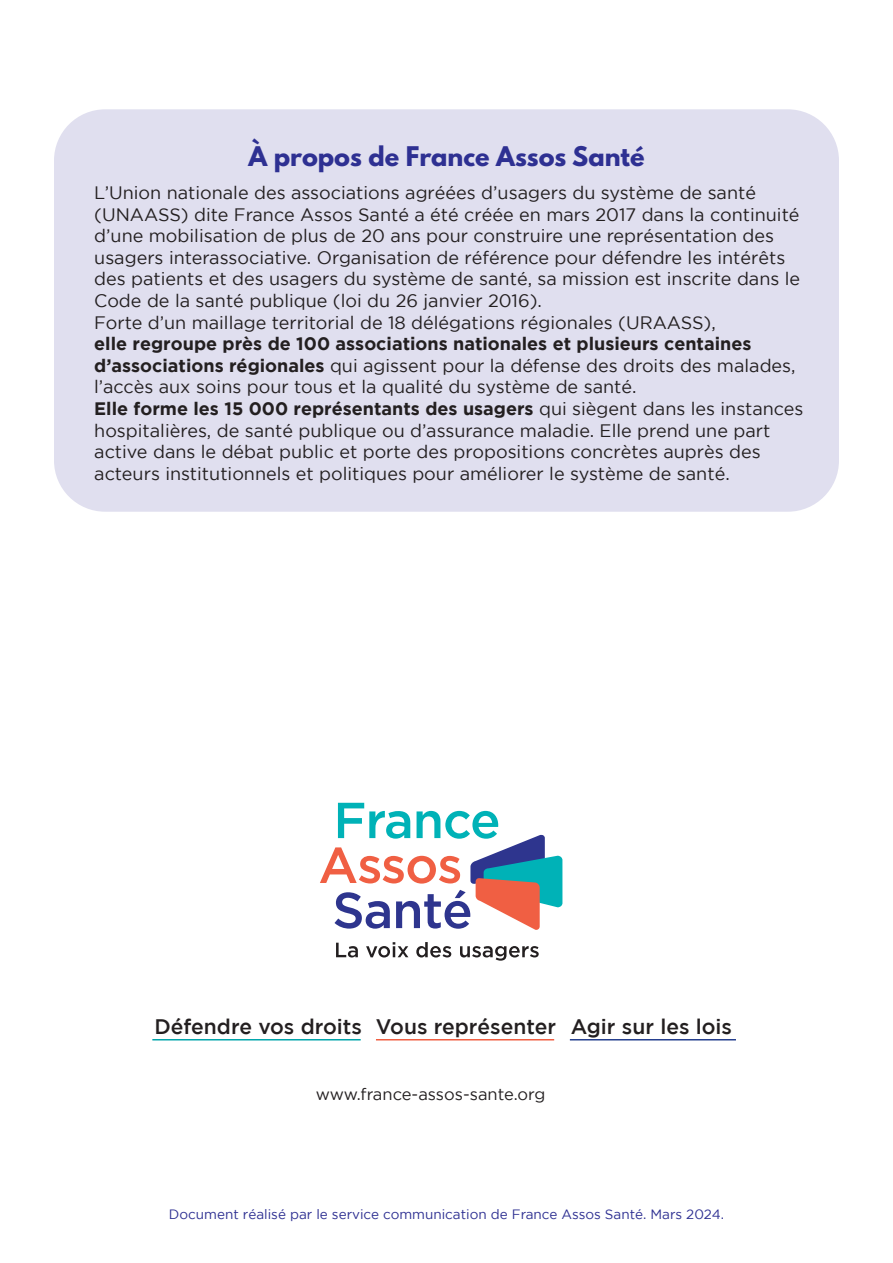
<style>
.page{position:relative;width:893px;height:1263px;background:#fff}
.page>*{position:absolute;margin:0;border:0;box-sizing:border-box;transform-origin:0 0}
.t1{font:700 24px "League Spartan";color:#2e3092}
.t2{font:500 21px "Gotham";color:#231f20}
.t3{font:18px/21.6px "Gotham";color:#231f20}
.t4{font:16.5px "Gotham";color:#231f20}
.t5{font:13.5px "Gotham";color:#2e3092}
.s1{font-weight:700}
</style>
<div class="page">
<div style="left:54px;top:109px;width:785px;height:403px;background:#e0dfef;border-radius:51px"></div>
<svg style="left:320px;top:803px;width:242px;height:127px"></svg>
<svg style="left:336px;top:943px;width:22px;height:14px"></svg>
<svg style="left:366px;top:942px;width:42px;height:15px"></svg>
<svg style="left:416px;top:942px;width:35px;height:15px"></svg>
<svg style="left:460px;top:946px;width:79px;height:15px"></svg>
<hr style="left:152px;top:1039px;width:209px;height:1px;background:#00a5ab">
<hr style="left:376px;top:1039px;width:178px;height:1px;background:#f05f43">
<hr style="left:570px;top:1039px;width:166px;height:1px;background:#253f8e">
<p class="t1" style="left:248px;top:138px;width:398px">À propos de France Assos Santé</p>
<p class="t3" style="left:94px;top:182px;width:707px">L’Union nationale des associations agréées d’usagers du système de santé (UNAASS) dite France Assos Santé a été créée en mars 2017 dans la continuité d’une mobilisation de plus de 20 ans pour construire une représentation des usagers interassociative. Organisation de référence pour défendre les intérêts des patients et des usagers du système de santé, sa mission est inscrite dans le Code de la santé publique (loi du 26 janvier 2016).</p>
<p class="t3" style="left:94px;top:311px;width:703px">Forte d’un maillage territorial de 18 délégations régionales (URAASS),<br><span class="s1">elle regroupe près de 100 associations nationales et plusieurs centaines d’associations régionales</span> qui agissent pour la défense des droits des malades, l’accès aux soins pour tous et la qualité du système de santé.</p>
<p class="t3" style="left:94px;top:398px;width:711px"><span class="s1">Elle forme les 15 000 représentants des usagers</span> qui siègent dans les instances hospitalières, de santé publique ou d’assurance maladie. Elle prend une part active dans le débat public et porte des propositions concrètes auprès des acteurs institutionnels et politiques pour améliorer le système de santé.</p>
<p class="t2" style="left:154px;top:1014px;width:209px">Défendre vos droits</p>
<p class="t2" style="left:376px;top:1014px;width:182px">Vous représenter</p>
<p class="t2" style="left:571px;top:1014px;width:163px">Agir sur les lois</p>
<p class="t4" style="left:316px;top:1085px;width:231px">www.france-assos-sante.org</p>
<p class="t5" style="left:169px;top:1206px;width:557px">Document réalisé par le service communication de France Assos Santé. Mars 2024.</p>
</div>
